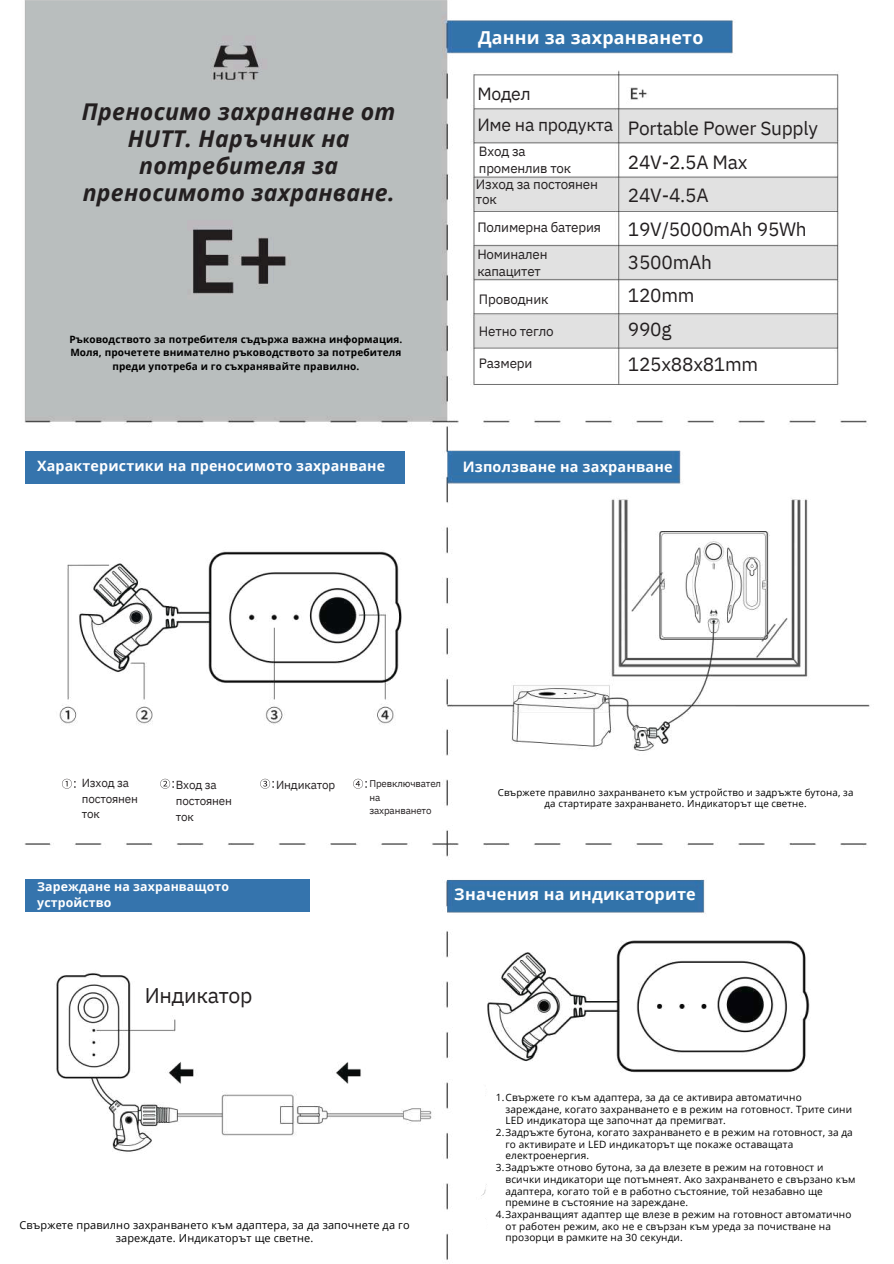
<style>
.page{position:relative;width:894px;height:1264px;background:#fff}
.page>*{position:absolute;margin:0;border:0;box-sizing:border-box;transform-origin:0 0}
.t1{font:italic 700 23.1px/27px "Open Sans";letter-spacing:.01em;color:#231f20;text-align:center}
.t2{font:21.15px "IBM Plex Sans";letter-spacing:-.015em;color:#231f20}
.t3{font:19.05px/33.6px "IBM Plex Sans";letter-spacing:-.015em;color:#231f20}
.t4{font:700 17.85px "Open Sans";letter-spacing:.01em;color:#fff}
.t5{font:17.55px "IBM Plex Sans";letter-spacing:-.015em;color:#231f20}
.t6{font:700 16.2px "Open Sans";letter-spacing:.01em;color:#fff}
.t7{font:700 14.4px "Open Sans";letter-spacing:.01em;color:#fff}
.t8{font:700 14.25px "Open Sans";letter-spacing:.01em;color:#fff}
.t9{font:13.5px/15.8px "IBM Plex Sans";letter-spacing:-.015em;color:#231f20}
.t10{font:13.35px/17.7px "IBM Plex Sans";letter-spacing:-.015em;color:#231f20}
.t11{font:700 12.3px/16.4px "Open Sans";letter-spacing:.01em;color:#fff}
.t12{font:11.7px/15.9px "IBM Plex Sans";letter-spacing:-.015em;color:#231f20}
.t13{font:10.95px/12.8px "Open Sans";letter-spacing:.015em;color:#000;text-align:center}
.t14{font:10.05px "Open Sans";letter-spacing:.015em;color:#000}
.t15{font:700 10.05px/13.4px "Open Sans";letter-spacing:.01em;color:#000;text-align:center}
.t16{font:9.75px/11.4px "Open Sans";letter-spacing:.015em;color:#000;text-align:center}
.t17{font:9.75px/13.4px "IBM Plex Sans";letter-spacing:-.015em;color:#231f20}
</style>
<div class="page">
<img style="left:24px;top:0;width:846px;height:1260px">
<svg style="left:465px;top:1081px;width:20px;height:20px"></svg>
<svg style="left:468px;top:1114px;width:20px;height:21px"></svg>
<svg style="left:465px;top:1177px;width:20px;height:20px"></svg>
<svg style="left:467px;top:1213px;width:19px;height:20px"></svg>
<h1 class="t1" style="left:82px;top:97px;width:315px">Преносимо захранване от<br>HUTT. Наръчник на потребителя за преносимото захранване.</h1>
<p class="t15" style="left:69px;top:332px;width:334px">Ръководството за потребителя съдържа важна информация.<br>Моля, прочетете внимателно ръководството за потребителя преди употреба и го съхранявайте правилно.</p>
<h3 class="t8" style="left:37px;top:455px;width:349px">Характеристики на преносимото захранване</h3>
<h3 class="t4" style="left:478px;top:25px;width:227px">Данни за захранването</h3>
<h3 class="t5" style="left:477px;top:82px;width:55px">Модел</h3>
<h3 class="t3" style="left:627px;top:111px;width:191px;text-indent:-150px"><sup>Име</sup> <sup>на</sup> <sup>продукта</sup> Portable Power Supply<br>24V-2.5A Max<br>24V-4.5A<br>19V/5000mAh 95Wh<br>3500mAh<br>120mm<br>990g<br>125x88x81mm</h3>
<h3 class="t10" style="left:479px;top:142px;width:93px">Вход за променлив ток</h3>
<h3 class="t9" style="left:476px;top:176px;width:124px">Изход за постоянен ток</h3>
<h3 class="t9" style="left:477px;top:219px;width:125px">Полимерна батерия</h3>
<h3 class="t10" style="left:477px;top:245px;width:72px">Номинален капацитет</h3>
<h3 class="t9" style="left:479px;top:291px;width:71px">Проводник</h3>
<h3 class="t9" style="left:479px;top:323px;width:76px">Нетно тегло</h3>
<h3 class="t9" style="left:479px;top:355px;width:55px">Размери</h3>
<h3 class="t7" style="left:462px;top:457px;width:211px">Използване на захранване</h3>
<p class="t12" style="left:82px;top:774px;width:58px">Изход за постоянен ток</p>
<p class="t12" style="left:176px;top:776px;width:58px">Вход за постоянен ток</p>
<p class="t12" style="left:276px;top:776px;width:61px">Индикатор</p>
<p class="t17" style="left:369px;top:777px;width:73px">Превключвател на захранването</p>
<p class="t16" style="left:497px;top:786px;width:357px">Свържете правилно захранването към устройство и задръжте бутона, за да стартирате захранването. Индикаторът ще светне.</p>
<p class="t11" style="left:37px;top:877px;width:193px">Зареждане на захранващото устройство</p>
<h3 class="t6" style="left:454px;top:883px;width:243px">Значения на индикаторите</h3>
<h2 class="t2" style="left:145px;top:981px;width:109px">Индикатор</h2>
<p class="t13" style="left:19px;top:1218px;width:391px">Свържете правилно захранването към адаптера, за да започнете да го зареждате. Индикаторът ще светне.</p>
<p class="t14" style="left:495px;top:1090px;width:307px">1.Свържете го към адаптера, за да се активира автоматично</p>
<p class="t14" style="left:505px;top:1101px;width:348px">зареждане, когато захранването е в режим на готовност. Трите сини</p>
<p class="t14" style="left:505px;top:1113px;width:222px">LED индикатора ще започнат да премигват.</p>
<p class="t14" style="left:495px;top:1125px;width:358px">2.Задръжте бутона, когато захранването е в режим на готовност, за да</p>
<p class="t14" style="left:505px;top:1136px;width:289px">го активирате и LED индикаторът ще покаже оставащата</p>
<p class="t14" style="left:505px;top:1148px;width:85px">електроенергия.</p>
<p class="t14" style="left:495px;top:1160px;width:329px">3.Задръжте отново бутона, за да влезете в режим на готовност и</p>
<p class="t14" style="left:505px;top:1172px;width:351px">всички индикатори ще потъмнеят. Ако захранването е свързано към</p>
<p class="t14" style="left:505px;top:1183px;width:319px">адаптера, когато той е в работно състояние, той незабавно ще</p>
<p class="t14" style="left:505px;top:1195px;width:184px">премине в състояние на зареждане.</p>
<p class="t14" style="left:495px;top:1207px;width:357px">4.Захранващият адаптер ще влезе в режим на готовност автоматично</p>
<p class="t14" style="left:505px;top:1218px;width:327px">от работен режим, ако не е свързан към уреда за почистване на</p>
<p class="t14" style="left:505px;top:1230px;width:179px">прозорци в рамките на 30 секунди.</p>
</div>
